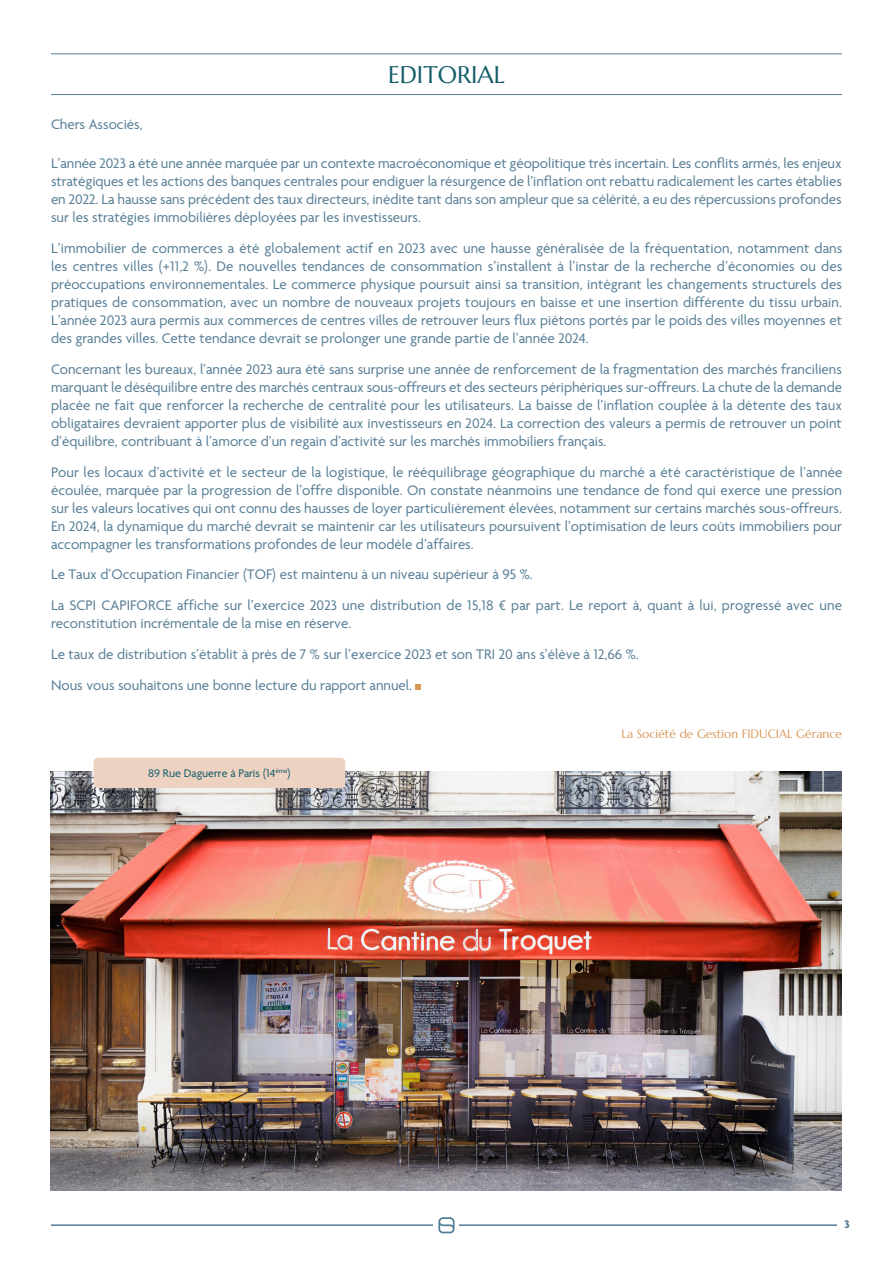
<style>
.page{position:relative;width:893px;height:1263px;background:#fff}
.page>*{position:absolute;margin:0;border:0;box-sizing:border-box;transform-origin:0 0}
.Titre_bleu_filets_bleus{font:24px "Marcellus";color:#145c6a}
.t1{font:15px/18px "Agenda One";color:#597f97;text-align:justify}
.t2{font:12px "Marcellus";color:#d8985a}
.t3{font:12px "Agenda One";color:#145c6a}
.t4{font:700 12px "Agenda One";color:#597f97}
</style>
<div class="page">
<hr style="left:51px;top:1224px;width:791px;height:2px;background:#517d98">
<div style="left:837px;top:1210px;width:20px;height:24px;background:#fff"></div>
<div style="left:434px;top:1217px;width:25px;height:19px;background:#fff"></div>
<svg style="left:438px;top:1217px;width:17px;height:16px"></svg>
<hr style="left:51px;top:53px;width:791px;height:1px;background:#517d98">
<hr style="left:51px;top:94px;width:791px;height:1px;background:#517d98">
<svg style="left:416px;top:684px;width:5px;height:6px"></svg>
<img style="left:51px;top:772px;width:791px;height:419px">
<div style="left:94px;top:758px;width:251px;height:30px;background:#edd2c1;border-radius:4px"></div>
<p class="Titre_bleu_filets_bleus" style="left:388px;top:60px;width:118px">EDITORIAL</p>
<p class="t1" style="left:51px;top:115px;width:93px">Chers Associés,</p>
<p class="t1" style="left:51px;top:155px;width:792px">L’année 2023 a été une année marquée par un contexte macroéconomique et géopolitique très incertain. Les conflits armés, les enjeux stratégiques et les actions des banques centrales pour endiguer la résurgence de l’inflation ont rebattu radicalement les cartes établies en 2022. La hausse sans précédent des taux directeurs, inédite tant dans son ampleur que sa célérité, a eu des répercussions profondes sur les stratégies immobilières déployées par les investisseurs.</p>
<p class="t1" style="left:51px;top:240px;width:793px">L’immobilier de commerces a été globalement actif en 2023 avec une hausse généralisée de la fréquentation, notamment dans les centres villes (+11,2 %). De nouvelles tendances de consommation s’installent à l’instar de la recherche d’économies ou des préoccupations environnementales. Le commerce physique poursuit ainsi sa transition, intégrant les changements structurels des pratiques de consommation, avec un nombre de nouveaux projets toujours en baisse et une insertion différente du tissu urbain.<br>L’année 2023 aura permis aux commerces de centres villes de retrouver leurs flux piétons portés par le poids des villes moyennes et des grandes villes. Cette tendance devrait se prolonger une grande partie de l’année 2024.</p>
<p class="t1" style="left:51px;top:360px;width:792px">Concernant les bureaux, l’année 2023 aura été sans surprise une année de renforcement de la fragmentation des marchés franciliens marquant le déséquilibre entre des marchés centraux sous-offreurs et des secteurs périphériques sur-offreurs. La chute de la demande placée ne fait que renforcer la recherche de centralité pour les utilisateurs. La baisse de l’inflation couplée à la détente des taux obligataires devraient apporter plus de visibilité aux investisseurs en 2024. La correction des valeurs a permis de retrouver un point d’équilibre, contribuant à l’amorce d’un regain d’activité sur les marchés immobiliers français.</p>
<p class="t1" style="left:51px;top:463px;width:793px">Pour les locaux d’activité et le secteur de la logistique, le rééquilibrage géographique du marché a été caractéristique de l’année écoulée, marquée par la progression de l’offre disponible. On constate néanmoins une tendance de fond qui exerce une pression sur les valeurs locatives qui ont connu des hausses de loyer particulièrement élevées, notamment sur certains marchés sous-offreurs.<br>En 2024, la dynamique du marché devrait se maintenir car les utilisateurs poursuivent l’optimisation de leurs coûts immobiliers pour accompagner les transformations profondes de leur modèle d’affaires.</p>
<p class="t1" style="left:51px;top:566px;width:483px">Le Taux d’Occupation Financier (TOF) est maintenu à un niveau supérieur à 95 %.</p>
<p class="t1" style="left:51px;top:597px;width:793px">La SCPI CAPIFORCE affiche sur l’exercice 2023 une distribution de 15,18 € par part. Le report à, quant à lui, progressé avec une reconstitution incrémentale de la mise en réserve.</p>
<p class="t1" style="left:51px;top:645px;width:589px">Le taux de distribution s’établit à près de 7 % sur l’exercice 2023 et son TRI 20 ans s’élève à 12,66 %.</p>
<p class="t1" style="left:51px;top:676px;width:363px">Nous vous souhaitons une bonne lecture du rapport annuel.</p>
<p class="t2" style="left:621px;top:727px;width:222px">La Société de Gestion FIDUCIAL Gérance</p>
<p class="t3" style="left:148px;top:767px;width:144px">89 Rue Daguerre à Paris (14<sup>ème</sup>)</p>
<p class="t4" style="left:844px;top:1217px;width:7px">3</p>
</div>
